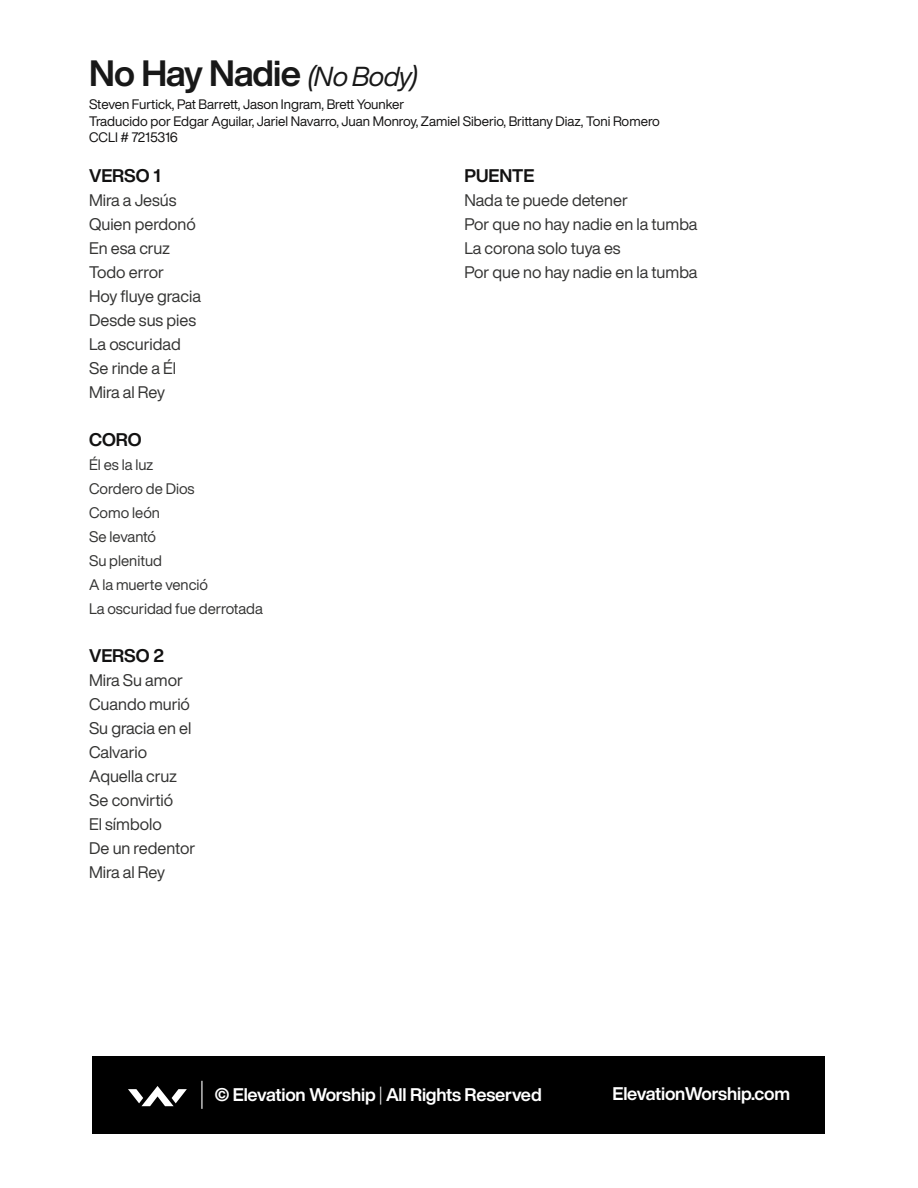
<style>
.page{position:relative;width:918px;height:1188px;background:#fff}
.page>*{position:absolute;margin:0;border:0;box-sizing:border-box;transform-origin:0 0}
.t1{font:700 36px "Helvetica Now Display";letter-spacing:-.025em;color:#181818}
.t2{font:700 18px "Helvetica Now Display";letter-spacing:-.01em;color:#fff}
.t3{font:700 18px "Helvetica Now Display";color:#121111}
.t4{font:16.5px/24px "Helvetica Now Display";color:#343433}
.t5{font:15px/24px "Helvetica Now Display";color:#343433}
.t6{font:13.5px/16.5px "Helvetica Now Display";color:#121111}
.s1{font-weight:400;font-style:italic;font-size:27px}
.s2{font-weight:300}
</style>
<div class="page">
<div style="left:93px;top:1056px;width:732px;height:78px;background:#000"></div>
<svg style="left:128px;top:1086px;width:59px;height:20px"></svg>
<svg style="left:201px;top:1081px;width:1px;height:28px"></svg>
<h1 class="t1" style="left:89px;top:48px;width:331px">No Hay Nadie <span class="s1">(No Body)</span></h1>
<p class="t6" style="left:89px;top:96px;width:572px">Steven Furtick, Pat Barrett, Jason Ingram, Brett Younker<br>Traducido por Edgar Aguilar, Jariel Navarro, Juan Monroy, Zamiel Siberio, Brittany Diaz, Toni Romero<br>CCLI # 7215316</p>
<p class="t3" style="left:89px;top:163px;width:73px">VERSO 1</p>
<p class="t4" style="left:89px;top:188px;width:113px">Mira a Jesús<br>Quien perdonó<br>En esa cruz<br>Todo error<br>Hoy fluye gracia<br>Desde sus pies<br>La oscuridad<br>Se rinde a Él<br>Mira al Rey</p>
<p class="t3" style="left:89px;top:427px;width:54px">CORO</p>
<p class="t5" style="left:89px;top:453px;width:175px">Él es la luz<br>Cordero de Dios<br>Como león<br>Se levantó<br>Su plenitud<br>A la muerte venció<br>La oscuridad fue derrotada</p>
<p class="t3" style="left:89px;top:643px;width:76px">VERSO 2</p>
<p class="t4" style="left:89px;top:668px;width:108px">Mira Su amor<br>Cuando murió<br>Su gracia en el<br>Calvario<br>Aquella cruz<br>Se convirtió<br>El símbolo<br>De un redentor<br>Mira al Rey</p>
<p class="t3" style="left:464px;top:163px;width:71px">PUENTE</p>
<p class="t4" style="left:464px;top:188px;width:235px">Nada te puede detener<br>Por que no hay nadie en la tumba<br>La corona solo tuya es<br>Por que no hay nadie en la tumba</p>
<p class="t2" style="left:215px;top:1082px;width:328px">© Elevation Worship <span class="s2">|</span> All Rights Reserved</p>
<p class="t2" style="left:613px;top:1082px;width:179px">ElevationWorship.com</p>
</div>
